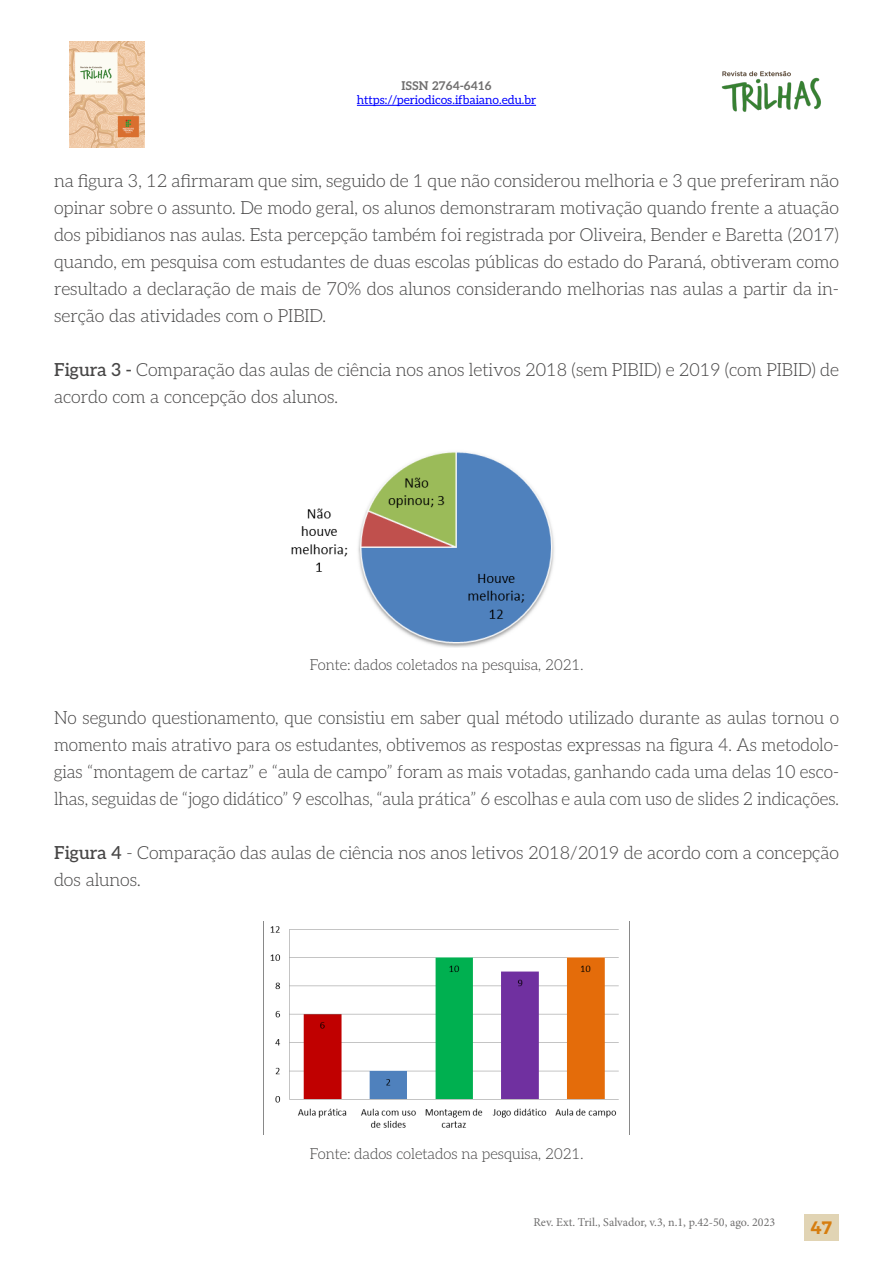
<style>
.page{position:relative;width:893px;height:1263px;background:#fff}
.page>*{position:absolute;margin:0;border:0;box-sizing:border-box;transform-origin:0 0}
.t1{font:300 18px/27px "Aleo";color:#484747;text-align:justify}
.t2{font:18px "Trueno S Bd";color:#d67d0f}
.t3{font:300 15px "Aleo";color:#484747}
.t4{font:12px "Minion Pro";color:#706f6f}
.t5{font:12px "Aleo";color:#00f}
.t6{font:700 12px "Aleo";color:#706f6f}
.s1{font-weight:500}
</style>
<div class="page">
<div style="left:804px;top:1214px;width:35px;height:27px;background:#e1d4b4"></div>
<hr style="left:357px;top:105px;width:179px;height:1px;background:#00f">
<img style="left:70px;top:41px;width:75px;height:107px">
<img style="left:721px;top:71px;width:100px;height:41px">
<img style="left:291px;top:452px;width:263px;height:195px">
<img style="left:263px;top:921px;width:367px;height:213px">
<p class="t6" style="left:401px;top:76px;width:92px">ISSN 2764-6416</p>
<p class="t5" style="left:357px;top:90px;width:181px">https://periodicos.ifbaiano.edu.br</p>
<p class="t1" style="left:54px;top:167px;width:786px">na figura 3, 12 afirmaram que sim, seguido de 1 que não considerou melhoria e 3 que preferiram não opinar sobre o assunto. De modo geral, os alunos demonstraram motivação quando frente a atuação dos pibidianos nas aulas. Esta percepção também foi registrada por Oliveira, Bender e Baretta (2017) quando, em pesquisa com estudantes de duas escolas públicas do estado do Paraná, obtiveram como resultado a declaração de mais de 70% dos alunos considerando melhorias nas aulas a partir da in&shy;serção das atividades com o PIBID.</p>
<p class="t1" style="left:54px;top:356px;width:786px"><span class="s1">Figura 3 -</span> Comparação das aulas de ciência nos anos letivos 2018 (sem PIBID) e 2019 (com PIBID) de acordo com a concepção dos alunos.</p>
<p class="t3" style="left:310px;top:653px;width:275px">Fonte: dados coletados na pesquisa, 2021.</p>
<p class="t1" style="left:54px;top:703px;width:786px">No segundo questionamento, que consistiu em saber qual método utilizado durante as aulas tornou o momento mais atrativo para os estudantes, obtivemos as respostas expressas na figura 4. As metodolo&shy;gias “montagem de cartaz” e “aula de campo” foram as mais votadas, ganhando cada uma delas 10 esco&shy;lhas, seguidas de “jogo didático” 9 escolhas, “aula prática” 6 escolhas e aula com uso de slides 2 indicações.</p>
<p class="t1" style="left:54px;top:838px;width:786px"><span class="s1">Figura 4</span> - Comparação das aulas de ciência nos anos letivos 2018/2019 de acordo com a concepção dos alunos.</p>
<p class="t3" style="left:310px;top:1142px;width:275px">Fonte: dados coletados na pesquisa, 2021.</p>
<p class="t4" style="left:533px;top:1214px;width:243px">Rev. Ext. Tril., Salvador, v.3, n.1, p.42-50, ago. 2023</p>
<p class="t2" style="left:810px;top:1217px;width:23px">47</p>
</div>
